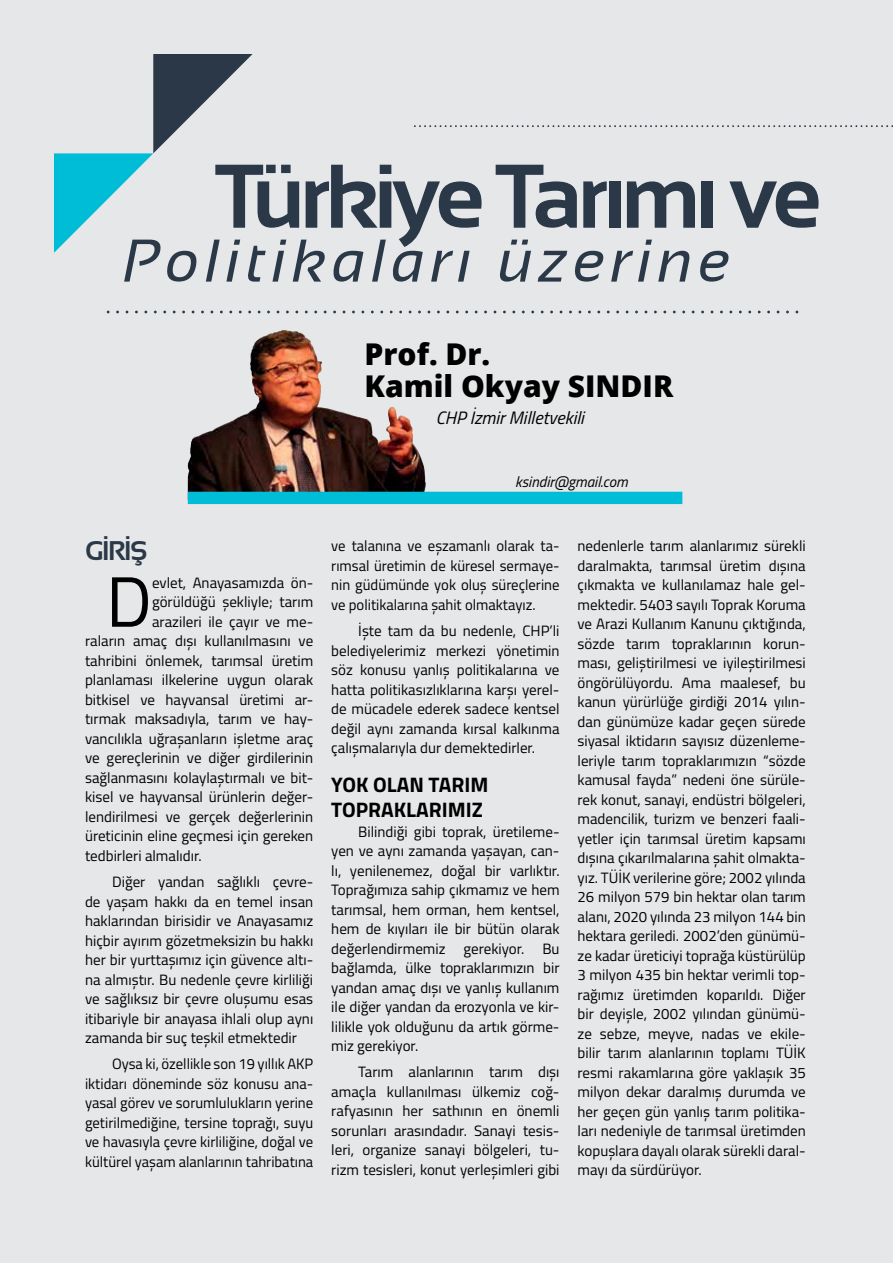
<style>
.page{position:relative;width:893px;height:1263px;background:#e6e7e8}
.page>*{position:absolute;margin:0;border:0;box-sizing:border-box;transform-origin:0 0}
.t1{font:700 90.3px "Sansation";letter-spacing:-.05em;color:#2a3848}
.t2{font:71.4px "Titillium";color:#000}
.t3{font:italic 60.15px "Sansation";letter-spacing:.09em;color:#2a3848}
.t4{font:800 30px/32.4px "Open Sans";color:#000}
.t5{font:700 27px "Sansation";letter-spacing:-.05em;color:#2a3848}
.t6{font:700 21px/25.2px "Titillium";color:#000}
.t7{font:italic 18px "Titillium";color:#000}
.t8{font:15px/19.5px "Titillium";color:#000;text-align:justify}
.t9{font:italic 15px "Titillium";color:#000}
</style>
<div class="page">
<svg style="left:54px;top:54px;width:199px;height:199px"></svg>
<svg style="left:414px;top:125px;width:479px;height:2px"></svg>
<img style="left:188px;top:330px;width:234px;height:162px">
<div style="left:188px;top:492px;width:494px;height:12px;background:#00bdd7"></div>
<h1 class="t1" style="left:215px;top:146px;width:608px">Türkiye Tarımı ve</h1>
<h3 class="t3" style="left:123px;top:227px;width:609px">Politikaları üzerine</h3>
<h3 class="t4" style="left:364px;top:336px;width:310px">Prof. Dr.<br>Kamil Okyay SINDIR</h3>
<p class="t7" style="left:436px;top:404px;width:150px">CHP İzmir Milletvekili</p>
<h3 class="t5" style="left:85px;top:535px;width:64px">GİRİŞ</h3>
<h2 class="t2" style="left:106px;top:549px;width:48px">D</h2>
<p class="t8" style="left:152px;top:572px;width:163px">evlet, Anayasamızda ön-</p>
<p class="t8" style="left:152px;top:591px;width:163px">görüldüğü şekliyle; tarım</p>
<p class="t8" style="left:152px;top:611px;width:163px">arazileri ile çayır ve me-</p>
<p class="t8" style="left:85px;top:630px;width:230px">raların amaç dışı kullanılmasını ve</p>
<p class="t8" style="left:85px;top:650px;width:230px">tahribini önlemek, tarımsal üretim</p>
<p class="t8" style="left:85px;top:669px;width:230px">planlaması ilkelerine uygun olarak</p>
<p class="t8" style="left:85px;top:689px;width:230px">bitkisel ve hayvansal üretimi ar-</p>
<p class="t8" style="left:85px;top:708px;width:230px">tırmak maksadıyla, tarım ve hay-</p>
<p class="t8" style="left:85px;top:728px;width:230px">vancılıkla uğraşanların işletme araç</p>
<p class="t8" style="left:85px;top:747px;width:230px">ve gereçlerinin ve diğer girdilerinin</p>
<p class="t8" style="left:85px;top:767px;width:230px">sağlanmasını kolaylaştırmalı ve bit-</p>
<p class="t8" style="left:85px;top:786px;width:230px">kisel ve hayvansal ürünlerin değer-</p>
<p class="t8" style="left:85px;top:806px;width:230px">lendirilmesi ve gerçek değerlerinin</p>
<p class="t8" style="left:85px;top:825px;width:230px">üreticinin eline geçmesi için gereken</p>
<p class="t8" style="left:85px;top:845px;width:118px">tedbirleri almalıdır.</p>
<p class="t8" style="left:85px;top:871px;width:230px;text-indent:27px">Diğer yandan sağlıklı çevre&shy;de yaşam hakkı da en temel insan haklarından birisidir ve Anayasamız hiçbir ayırım gözetmeksizin bu hakkı her bir yurttaşımız için güvence altı&shy;na almıştır. Bu nedenle çevre kirliliği ve sağlıksız bir çevre oluşumu esas itibariyle bir anayasa ihlali olup aynı zamanda bir suç teşkil etmektedir</p>
<p class="t8" style="left:85px;top:1053px;width:230px;text-indent:27px">Oysa ki, özellikle son 19 yıllık AKP iktidarı döneminde söz konusu ana&shy;yasal görev ve sorumlulukların yerine getirilmediğine, tersine toprağı, suyu ve havasıyla çevre kirliliğine, doğal ve kültürel yaşam alanlarının tahribatına</p>
<p class="t9" style="left:515px;top:471px;width:114px">ksindir@gmail.com</p>
<p class="t8" style="left:331px;top:536px;width:230px">ve talanına ve eşzamanlı olarak ta&shy;rımsal üretimin de küresel sermaye&shy;nin güdümünde yok oluş süreçlerine ve politikalarına şahit olmaktayız.</p>
<p class="t8" style="left:331px;top:620px;width:230px;text-indent:27px">İşte tam da bu nedenle, CHP’li belediyelerimiz merkezi yönetimin söz konusu yanlış politikalarına ve hatta politikasızlıklarına karşı yerel&shy;de mücadele ederek sadece kentsel değil aynı zamanda kırsal kalkınma çalışmalarıyla dur demektedirler.</p>
<h3 class="t6" style="left:331px;top:771px;width:159px">YOK OLAN TARIM<br>TOPRAKLARIMIZ</h3>
<p class="t8" style="left:331px;top:821px;width:230px;text-indent:27px">Bilindiği gibi toprak, üretileme&shy;yen ve aynı zamanda yaşayan, can&shy;lı, yenilenemez, doğal bir varlıktır.<br>Toprağımıza sahip çıkmamız ve hem tarımsal, hem orman, hem kentsel, hem de kıyıları ile bir bütün olarak değerlendirmemiz gerekiyor. Bu bağlamda, ülke topraklarımızın bir yandan amaç dışı ve yanlış kullanım ile diğer yandan da erozyonla ve kir&shy;lilikle yok olduğunu da artık görme&shy;miz gerekiyor.</p>
<p class="t8" style="left:331px;top:1061px;width:230px;text-indent:27px">Tarım alanlarının tarım dışı amaçla kullanılması ülkemiz coğ&shy;rafyasının her sathının en önemli sorunları arasındadır. Sanayi tesis&shy;leri, organize sanayi bölgeleri, tu&shy;rizm tesisleri, konut yerleşimleri gibi</p>
<p class="t8" style="left:578px;top:536px;width:230px">nedenlerle tarım alanlarımız sürekli daralmakta, tarımsal üretim dışına çıkmakta ve kullanılamaz hale gel&shy;mektedir. 5403 sayılı Toprak Koruma ve Arazi Kullanım Kanunu çıktığında, sözde tarım topraklarının korun&shy;ması, geliştirilmesi ve iyileştirilmesi öngörülüyordu. Ama maalesef, bu kanun yürürlüğe girdiği 2014 yılın&shy;dan günümüze kadar geçen sürede siyasal iktidarın sayısız düzenleme&shy;leriyle tarım topraklarımızın “sözde kamusal fayda” nedeni öne sürüle&shy;rek konut, sanayi, endüstri bölgeleri, madencilik, turizm ve benzeri faali&shy;yetler için tarımsal üretim kapsamı dışına çıkarılmalarına şahit olmakta&shy;yız. TÜİK verilerine göre; 2002 yılında 26 milyon 579 bin hektar olan tarım alanı, 2020 yılında 23 milyon 144 bin hektara geriledi. 2002’den günümü&shy;ze kadar üreticiyi toprağa küstürülüp 3 milyon 435 bin hektar verimli top&shy;rağımız üretimden koparıldı. Diğer bir deyişle, 2002 yılından günümü&shy;ze sebze, meyve, nadas ve ekile&shy;bilir tarım alanlarının toplamı TÜİK resmi rakamlarına göre yaklaşık 35 milyon dekar daralmış durumda ve her geçen gün yanlış tarım politika&shy;ları nedeniyle de tarımsal üretimden kopuşlara dayalı olarak sürekli daral&shy;mayı da sürdürüyor.</p>
</div>
